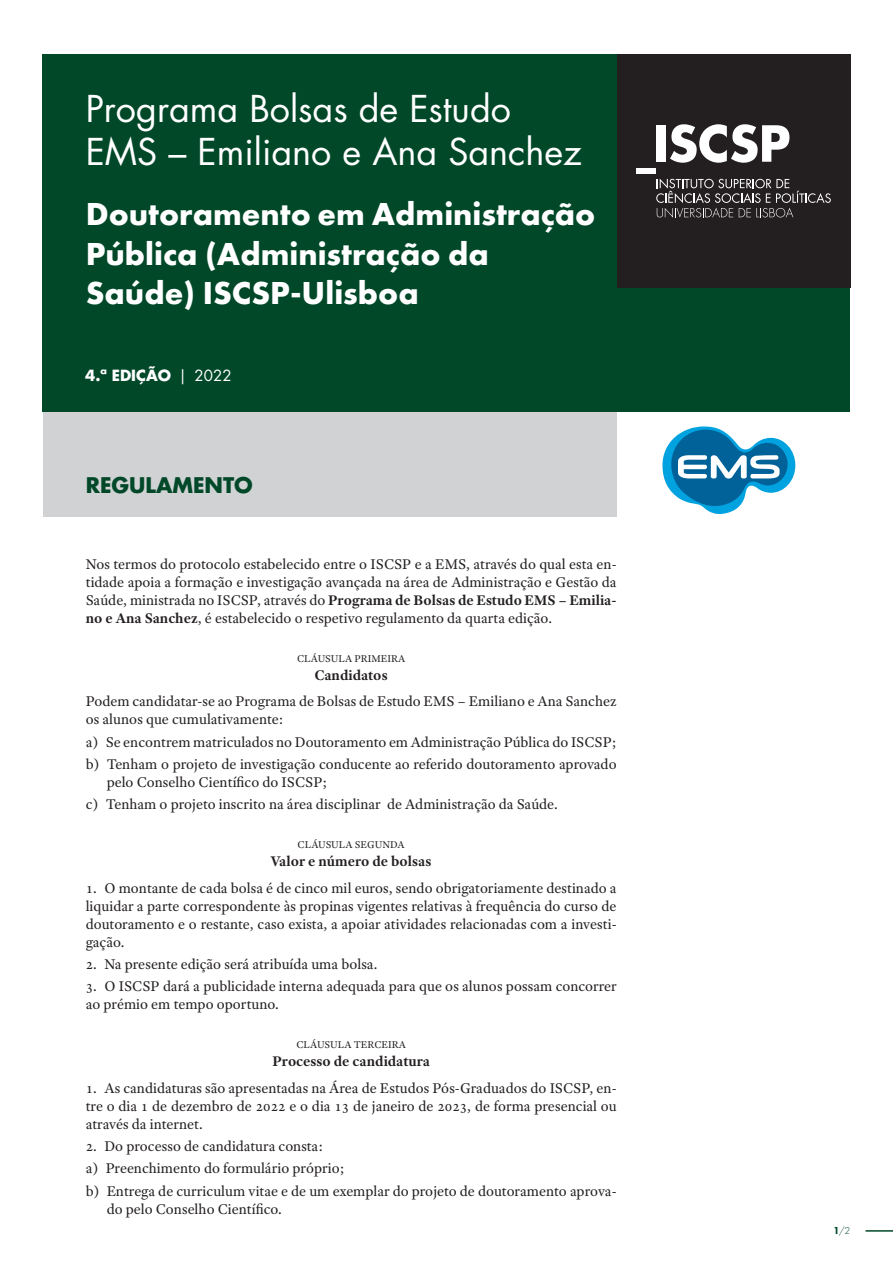
<style>
.page{position:relative;width:893px;height:1263px;background:#fff}
.page>*{position:absolute;margin:0;border:0;box-sizing:border-box;transform-origin:0 0}
.t1{font:36px/43.2px "Futura Std";color:#fff}
.t2{font:700 33px/39.6px "Futura PT";color:#fff}
.t3{font:700 21px "Futura Std";color:#014829}
.Texto_2022{font:15px/18px "Adobe Text Pro";color:#231f20}
.TÍTULO_ARTIGO_2022{font:700 15px "Adobe Text Pro";color:#231f20}
.t4{font:700 15px "Futura Std";color:#fff}
.Número_do_artigo_202{font:10.5px "Adobe Text Pro";color:#231f20}
.t5{font:300 10.5px "Futura PT";color:#014829}
.s1{font-weight:400}
.s2{font-weight:700}
.s3{font-weight:800}
</style>
<div class="page">
<div style="left:43px;top:411px;width:574px;height:105px;background:#d1d2d4"></div>
<div style="left:43px;top:54px;width:807px;height:357px;background:#014829"></div>
<hr style="left:865px;top:1230px;width:28px;height:2px;background:#014829">
<div style="left:617px;top:54px;width:233px;height:234px;background:#231f20"></div>
<div style="left:656px;top:125px;width:10px;height:37px;background:#fff"></div>
<svg style="left:670px;top:124px;width:119px;height:39px"></svg>
<svg style="left:656px;top:179px;width:175px;height:39px"></svg>
<div style="left:636px;top:168px;width:20px;height:5px;background:#fff"></div>
<svg style="left:662px;top:426px;width:134px;height:88px"></svg>
<p class="t1" style="left:86px;top:87px;width:498px">Programa Bolsas de Estudo<br>EMS – Emiliano e Ana Sanchez</p>
<p class="t2" style="left:86px;top:193px;width:511px">Doutoramento em Administração<br>Pública (Administração da<br>Saúde) ISCSP-Ulisboa</p>
<p class="t4" style="left:85px;top:366px;width:148px">4.ª EDIÇÃO <span class="s1">| 2022</span></p>
<p class="t3" style="left:86px;top:471px;width:169px">REGULAMENTO</p>
<p class="Texto_2022" style="left:86px;top:555px;width:532px;text-align:justify">Nos termos do protocolo estabelecido entre o ISCSP e a EMS, através do qual esta en&shy;tidade apoia a formação e investigação avançada na área de Administração e Gestão da Saúde, ministrada no ISCSP, através do <span class="s2">Programa de Bolsas de Estudo EMS – Emilia&shy;no e Ana Sanchez</span>, é estabelecido o respetivo regulamento da quarta edição.</p>
<p class="Número_do_artigo_202" style="left:297px;top:652px;width:110px">CLÁUSULA PRIMEIRA</p>
<p class="TÍTULO_ARTIGO_2022" style="left:315px;top:665px;width:75px">Candidatos</p>
<p class="Texto_2022" style="left:86px;top:692px;width:532px">Podem candidatar-se ao Programa de Bolsas de Estudo EMS – Emiliano e Ana Sanchez os alunos que cumulativamente:</p>
<p class="Texto_2022" style="left:86px;top:733px;width:532px">a) Se encontrem matriculados no Doutoramento em Administração Pública do ISCSP;</p>
<p class="Texto_2022" style="left:107px;top:755px;width:511px;text-indent:-21px">b) Tenham o projeto de investigação conducente ao referido doutoramento aprovado pelo Conselho Científico do ISCSP;</p>
<p class="Texto_2022" style="left:86px;top:795px;width:473px">c) Tenham o projeto inscrito na área disciplinar de Administração da Saúde.</p>
<p class="Número_do_artigo_202" style="left:298px;top:838px;width:109px">CLÁUSULA SEGUNDA</p>
<p class="TÍTULO_ARTIGO_2022" style="left:271px;top:852px;width:162px">Valor e número de bolsas</p>
<p class="Texto_2022" style="left:86px;top:879px;width:532px;text-align:justify">1. O montante de cada bolsa é de cinco mil euros, sendo obrigatoriamente destinado a liquidar a parte correspondente às propinas vigentes relativas à frequência do curso de doutoramento e o restante, caso exista, a apoiar atividades relacionadas com a investi&shy;gação.</p>
<p class="Texto_2022" style="left:86px;top:955px;width:293px">2. Na presente edição será atribuída uma bolsa.</p>
<p class="Texto_2022" style="left:86px;top:977px;width:532px">3. O ISCSP dará a publicidade interna adequada para que os alunos possam concorrer ao prémio em tempo oportuno.</p>
<p class="Número_do_artigo_202" style="left:296px;top:1038px;width:111px">CLÁUSULA TERCEIRA</p>
<p class="TÍTULO_ARTIGO_2022" style="left:272px;top:1052px;width:159px">Processo de candidatura</p>
<p class="Texto_2022" style="left:86px;top:1079px;width:532px;text-align:justify">1. As candidaturas são apresentadas na Área de Estudos Pós-Graduados do ISCSP, en&shy;tre o dia 1 de dezembro de 2022 e o dia 13 de janeiro de 2023, de forma presencial ou através da internet.</p>
<p class="Texto_2022" style="left:86px;top:1137px;width:239px">2. Do processo de candidatura consta:</p>
<p class="Texto_2022" style="left:86px;top:1159px;width:260px">a) Preenchimento do formulário próprio;</p>
<p class="Texto_2022" style="left:107px;top:1182px;width:511px;text-indent:-21px">b) Entrega de curriculum vitae e de um exemplar do projeto de doutoramento aprova&shy;do pelo Conselho Científico.</p>
<p class="t5" style="left:833px;top:1225px;width:19px"><span class="s3">1</span>/2</p>
</div>
